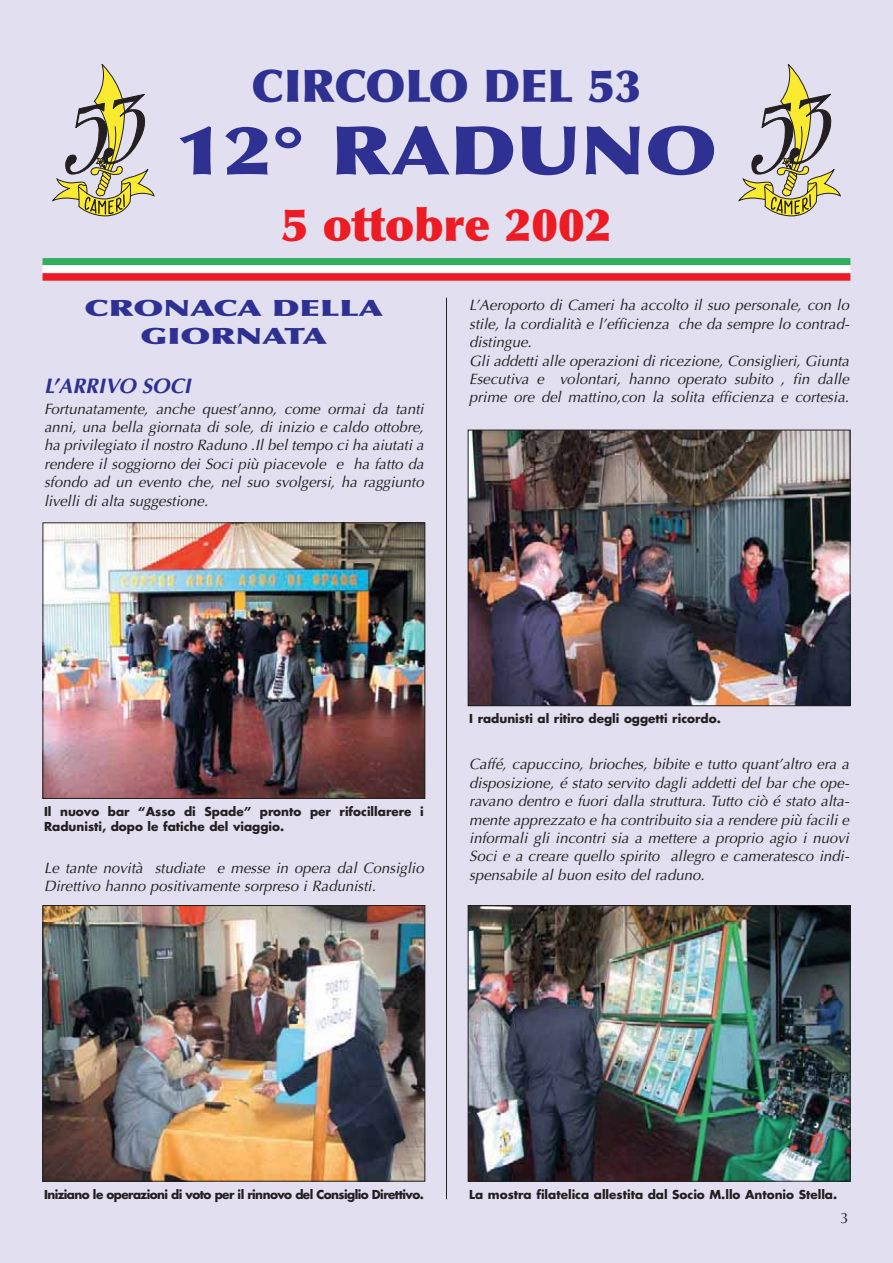
<style>
.page{position:relative;width:893px;height:1263px;background:#e1dff0}
.page>*{position:absolute;margin:0;border:0;box-sizing:border-box;transform-origin:0 0}
.t1{font:900 67.5px "Optima";color:#2e3092;scale:1.2 1}
.t2{font:900 45px "Optima";color:#2e3092}
.t3{font:900 45px "Optima";color:#ed1c24}
.t4{font:900 22.5px/27.8px "Optima";color:#2e3092;text-align:center;scale:1.5 1}
.t5{font:italic 700 21px "Optima";color:#2e3092}
.t6{font:italic 15px/18.3px "Optima";color:#231f20;text-align:justify}
.t7{font:15px "Optima";color:#231f20}
.t8{font:700 12px/15.6px "Futura";color:#231f20}
.t9{font:700 12px "Futura";letter-spacing:-.05em;color:#231f20}
</style>
<div class="page">
<hr style="left:446px;top:298px;width:1px;height:901px;background:#231f20">
<svg style="left:52px;top:64px;width:102px;height:153px"></svg>
<svg style="left:739px;top:64px;width:102px;height:153px"></svg>
<img style="left:45px;top:524px;width:378px;height:273px">
<div style="left:43px;top:522px;width:382px;height:277px;border:1px solid #231f20"></div>
<img style="left:45px;top:907px;width:378px;height:272px">
<div style="left:43px;top:905px;width:382px;height:276px;border:1px solid #231f20"></div>
<img style="left:470px;top:907px;width:378px;height:272px">
<div style="left:468px;top:905px;width:382px;height:276px;border:1px solid #231f20"></div>
<div style="left:43px;top:258px;width:807px;height:8px;background:#30af5e"></div>
<div style="left:43px;top:273px;width:807px;height:8px;background:#ed1c24"></div>
<div style="left:43px;top:265px;width:807px;height:8px;background:#fff"></div>
<img style="left:470px;top:432px;width:378px;height:272px">
<div style="left:468px;top:430px;width:382px;height:276px;border:1px solid #231f20"></div>
<h2 class="t2" style="left:252px;top:68px;width:391px">CIRCOLO DEL 53</h2>
<h1 class="t1" style="left:176px;top:123px;width:452px">12° RADUNO</h1>
<h2 class="t3" style="left:281px;top:207px;width:332px">5 ottobre 2002</h2>
<h3 class="t4" style="left:85px;top:297px;width:201px">CRONACA DELLA<br>GIORNATA</h3>
<h3 class="t5" style="left:44px;top:377px;width:152px">L’ARRIVO SOCI</h3>
<p class="t6" style="left:44px;top:401px;width:384px">Fortunatamente, anche quest’anno, come ormai da tanti anni, una bella giornata di sole, di inizio e caldo ottobre, ha privilegiato il nostro Raduno .Il bel tempo ci ha aiutati a rendere il soggiorno dei Soci più piacevole e ha fatto da sfondo ad un evento che, nel suo svolgersi, ha raggiunto livelli di alta suggestione.</p>
<p class="t6" style="left:469px;top:298px;width:384px;text-align:left">L’Aeroporto di Cameri ha accolto il suo personale, con lo stile, la cordialità e l’efficienza che da sempre lo contrad&shy;distingue.<br>Gli addetti alle operazioni di ricezione, Consiglieri, Giunta Esecutiva e volontari, hanno operato subito , fin dalle prime ore del mattino,con la solita efficienza e cortesia.</p>
<p class="t8" style="left:44px;top:804px;width:381px">Il nuovo bar “Asso di Spade” pronto per rifocillarere i<br>Radunisti, dopo le fatiche del viaggio.</p>
<p class="t6" style="left:44px;top:860px;width:384px">Le tante novità studiate e messe in opera dal Consiglio<br>Direttivo hanno positivamente sorpreso i Radunisti.</p>
<p class="t8" style="left:469px;top:712px;width:253px">I radunisti al ritiro degli oggetti ricordo.</p>
<p class="t6" style="left:469px;top:757px;width:384px">Caffé, capuccino, brioches, bibite e tutto quant’altro era a disposizione, é stato servito dagli addetti del bar che ope&shy;ravano dentro e fuori dalla struttura. Tutto ciò é stato alta&shy;mente apprezzato e ha contribuito sia a rendere più facili e informali gli incontri sia a mettere a proprio agio i nuovi Soci e a creare quello spirito allegro e cameratesco indi&shy;spensabile al buon esito del raduno.</p>
<p class="t9" style="left:44px;top:1188px;width:381px">Iniziano le operazioni di voto per il rinnovo del Consiglio Direttivo.</p>
<p class="t8" style="left:469px;top:1187px;width:369px">La mostra filatelica allestita dal Socio M.llo Antonio Stella.</p>
<p class="t7" style="left:841px;top:1211px;width:10px">3</p>
</div>
